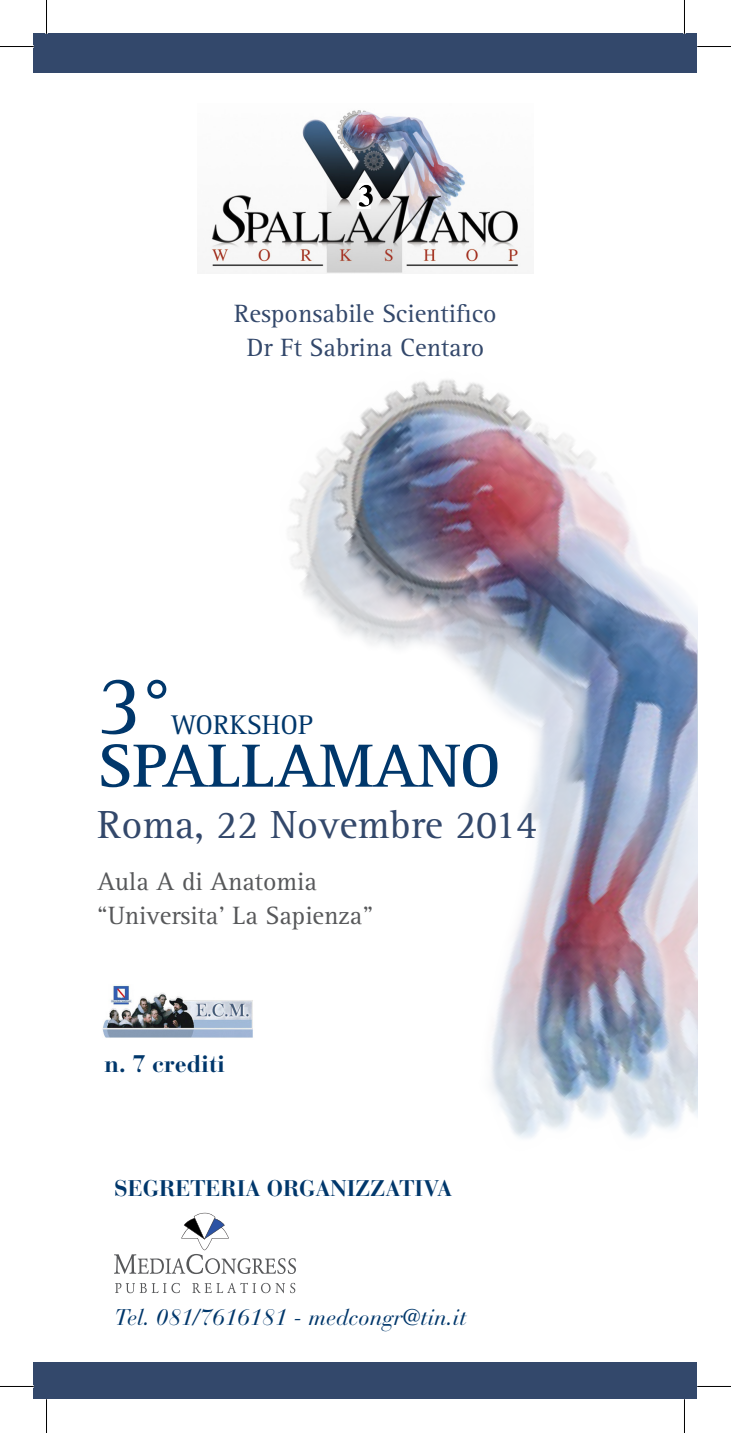
<style>
.page{position:relative;width:731px;height:1433px;background:#fff}
.page>*{position:absolute;margin:0;border:0;box-sizing:border-box;transform-origin:0 0}
.t1{font:86.4px "Rotis Serif";color:#00376b}
.t2{font:700 63px "Rotis Serif";color:#00376b}
.t3{font:40.5px "Rotis Serif";color:#33486b}
.t4{font:27.9px "Rotis Serif";color:#00376b}
.t5{font:25.88px/33.8px "Rotis Serif";color:#33486b;text-align:center}
.t6{font:25.88px/33.8px "Rotis Serif";color:#57585a}
.t7{font:700 23.85px "Bauer Bodoni";color:#00376b}
.t8{font:italic 22.5px "Bauer Bodoni";color:#00376b}
.t9{font:700 22.5px "Bauer Bodoni";color:#00376b}
</style>
<div class="page">
<img style="left:210px;top:110px;width:310px;height:158px">
<div style="left:34px;top:1362px;width:663px;height:37px;background:#33486b"></div>
<div style="left:34px;top:34px;width:663px;height:39px;background:#33486b"></div>
<img style="left:235px;top:268px;width:462px;height:871px">
<svg style="left:115px;top:1282px;width:65px;height:11px"></svg>
<svg style="left:192px;top:1282px;width:103px;height:11px"></svg>
<svg style="left:114px;top:1212px;width:182px;height:62px"></svg>
<img style="left:102px;top:984px;width:154px;height:60px">
<hr style="left:0;top:46px;width:34px;height:1px;background:#000">
<hr style="left:697px;top:46px;width:34px;height:1px;background:#000">
<hr style="left:0;top:1385px;width:34px;height:1px;background:#000">
<hr style="left:697px;top:1385px;width:34px;height:1px;background:#000">
<hr style="left:46px;top:0;width:1px;height:34px;background:#000">
<hr style="left:46px;top:1399px;width:1px;height:33px;background:#000">
<hr style="left:684px;top:0;width:1px;height:34px;background:#000">
<hr style="left:684px;top:1399px;width:1px;height:33px;background:#000">
<p class="t5" style="left:234px;top:298px;width:264px">Responsabile Scientifico<br>Dr Ft Sabrina Centaro</p>
<h1 class="t1" style="left:98px;top:655px;width:75px">3°</h1>
<p class="t4" style="left:171px;top:708px;width:144px">WORKSHOP</p>
<h2 class="t2" style="left:98px;top:728px;width:405px">SPALLAMANO</h2>
<h3 class="t3" style="left:98px;top:801px;width:441px">Roma, 22 Novembre 2014</h3>
<p class="t6" style="left:98px;top:865px;width:277px">Aula A di Anatomia “Universita’ La Sapienza”</p>
<p class="t7" style="left:105px;top:1049px;width:122px">n. 7 crediti</p>
<p class="t9" style="left:114px;top:1174px;width:340px">SEGRETERIA ORGANIZZATIVA</p>
<p class="t8" style="left:114px;top:1303px;width:354px">Tel. 081/7616181 - medcongr@tin.it</p>
</div>
